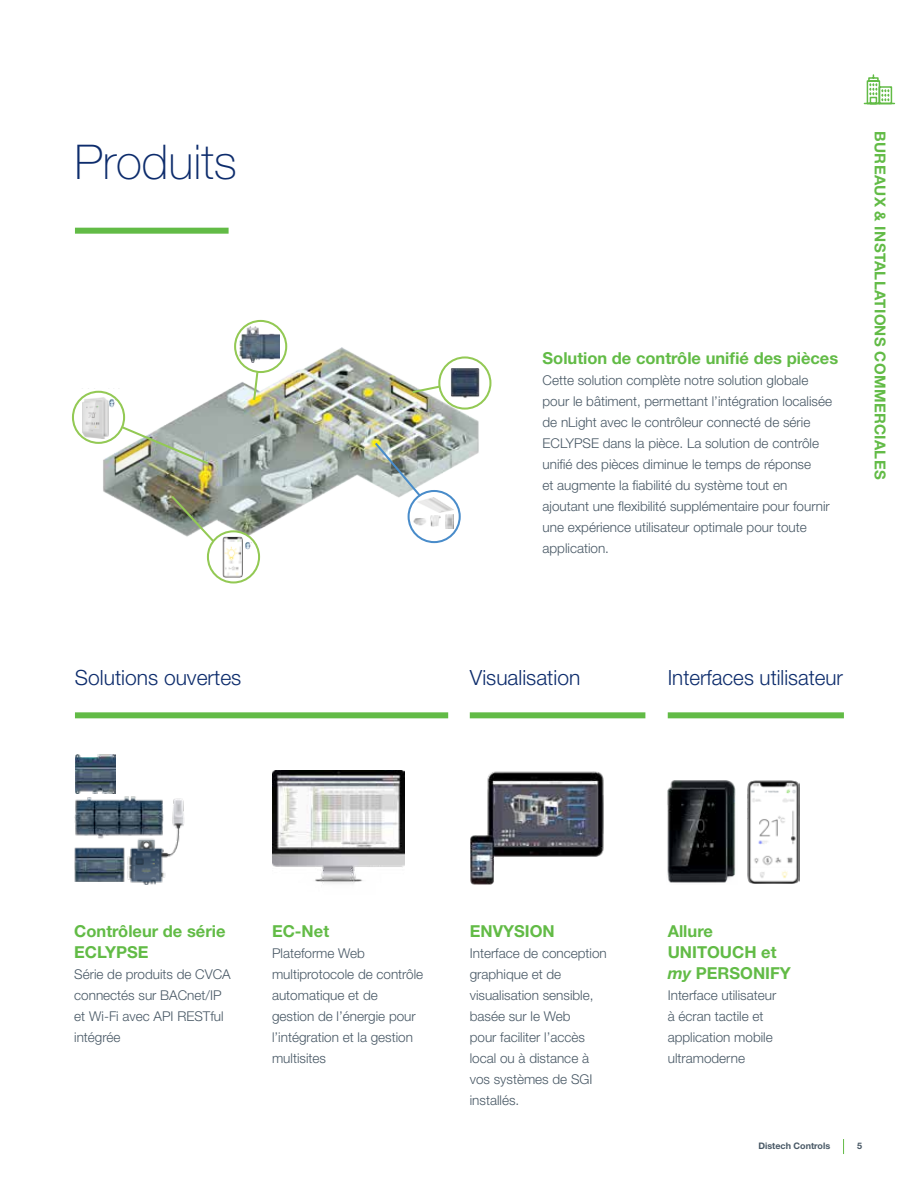
<style>
.page{position:relative;width:918px;height:1188px;background:#fff}
.page>*{position:absolute;margin:0;border:0;box-sizing:border-box;transform-origin:0 0}
.t1{font:100 48px "Helvetica Neue LT Std";color:#0d2c6c}
.t2{font:300 21px "Helvetica Neue LT Std";color:#0d2c6c}
.t3{font:700 16.5px/21px "Helvetica Neue LT Std";color:#62bb46}
.t4{font:700 15px "Helvetica Neue LT Std";letter-spacing:.02em;color:#62bb46}
.t5{font:300 13.5px/21px "Helvetica Neue LT Std";color:#485865}
.t6{font:700 9px "Helvetica Neue LT Std";color:#485865}
.s1{font-style:italic}
</style>
<div class="page">
<svg style="left:843px;top:1139px;width:1px;height:15px"></svg>
<svg style="left:863px;top:74px;width:32px;height:31px"></svg>
<img style="left:272px;top:770px;width:132px;height:114px">
<img style="left:667px;top:780px;width:69px;height:103px">
<img style="left:748px;top:780px;width:51px;height:104px">
<img style="left:470px;top:771px;width:134px;height:114px">
<div style="left:75px;top:228px;width:154px;height:6px;background:#62bb46"></div>
<img style="left:89px;top:348px;width:403px;height:189px">
<img style="left:119px;top:425px;width:91px;height:41px">
<svg style="left:73px;top:392px;width:51px;height:51px"></svg>
<div style="left:72px;top:391px;width:53px;height:53px;border:2px solid #93c954;border-radius:50%"></div>
<img style="left:83px;top:397px;width:26px;height:41px">
<svg style="left:109px;top:399px;width:8px;height:8px"></svg>
<svg style="left:169px;top:494px;width:47px;height:50px"></svg>
<svg style="left:208px;top:531px;width:51px;height:51px"></svg>
<div style="left:207px;top:530px;width:53px;height:53px;border:2px solid #93c954;border-radius:50%"></div>
<img style="left:222px;top:537px;width:20px;height:40px">
<svg style="left:244px;top:541px;width:9px;height:8px"></svg>
<svg style="left:373px;top:441px;width:50px;height:57px;background:#aeb9b3"></svg>
<svg style="left:252px;top:372px;width:8px;height:30px"></svg>
<svg style="left:409px;top:491px;width:51px;height:51px"></svg>
<svg style="left:430px;top:516px;width:11px;height:11px"></svg>
<img style="left:412px;top:516px;width:15px;height:10px">
<img style="left:417px;top:497px;width:37px;height:16px">
<img style="left:445px;top:514px;width:8px;height:14px">
<div style="left:408px;top:490px;width:53px;height:53px;border:2px solid #498cca;border-radius:50%"></div>
<svg style="left:235px;top:321px;width:51px;height:51px"></svg>
<div style="left:234px;top:320px;width:53px;height:53px;border:2px solid #93c954;border-radius:50%"></div>
<img style="left:240px;top:327px;width:39px;height:35px">
<svg style="left:410px;top:384px;width:30px;height:10px"></svg>
<svg style="left:439px;top:357px;width:51px;height:52px"></svg>
<div style="left:438px;top:356px;width:53px;height:54px;border:2px solid #93c954;border-radius:50%"></div>
<img style="left:449px;top:366px;width:32px;height:32px">
<div style="left:64px;top:381px;width:69px;height:7px;background:#fff"></div>
<div style="left:440px;top:348px;width:51px;height:6px;background:#fff"></div>
<img style="left:74px;top:797px;width:53px;height:41px">
<img style="left:74px;top:847px;width:51px;height:35px">
<img style="left:75px;top:755px;width:41px;height:39px">
<img style="left:127px;top:797px;width:57px;height:88px">
<div style="left:75px;top:712px;width:373px;height:6px;background:#62bb46"></div>
<div style="left:668px;top:712px;width:176px;height:6px;background:#62bb46"></div>
<div style="left:470px;top:712px;width:175px;height:6px;background:#62bb46"></div>
<h1 class="t1" style="left:74px;top:134px;width:164px">Produits</h1>
<p class="t3" style="left:543px;top:347px;width:297px">Solution de contrôle unifié des pièces</p>
<p class="t5" style="left:543px;top:370px;width:291px">Cette solution complète notre solution globale pour le bâtiment, permettant l’intégration localisée de nLight avec le contrôleur connecté de série ECLYPSE dans la pièce. La solution de contrôle unifié des pièces diminue le temps de réponse<br>et augmente la fiabilité du système tout en ajoutant une flexibilité supplémentaire pour fournir une expérience utilisateur optimale pour toute application.</p>
<p class="t4" style="left:889px;top:131px;width:350px;rotate:90deg">BUREAUX &amp; INSTALLATIONS COMMERCIALES</p>
<h2 class="t2" style="left:75px;top:664px;width:168px">Solutions ouvertes</h2>
<h2 class="t2" style="left:470px;top:664px;width:112px">Visualisation</h2>
<h2 class="t2" style="left:668px;top:664px;width:177px">Interfaces utilisateur</h2>
<p class="t3" style="left:74px;top:920px;width:153px">Contrôleur de série<br>ECLYPSE</p>
<p class="t5" style="left:74px;top:963px;width:158px">Série de produits de CVCA connectés sur BACnet/IP et Wi-Fi avec API RESTful intégrée</p>
<p class="t3" style="left:272px;top:920px;width:59px">EC-Net</p>
<p class="t5" style="left:272px;top:942px;width:153px">Plateforme Web multiprotocole de contrôle automatique et de gestion de l’énergie pour l’intégration et la gestion multisites</p>
<p class="t3" style="left:470px;top:920px;width:86px">ENVYSION</p>
<p class="t5" style="left:470px;top:942px;width:139px">Interface de conception graphique et de visualisation sensible, basée sur le Web<br>pour faciliter l’accès local ou à distance à vos systèmes de SGI installés.</p>
<p class="t3" style="left:668px;top:920px;width:125px">Allure<br>UNITOUCH et <span class="s1">my</span> PERSONIFY</p>
<p class="t5" style="left:668px;top:984px;width:110px">Interface utilisateur à écran tactile et application mobile ultramoderne</p>
<p class="t6" style="left:758px;top:1141px;width:73px">Distech Controls</p>
<p class="t6" style="left:857px;top:1141px;width:7px">5</p>
</div>
